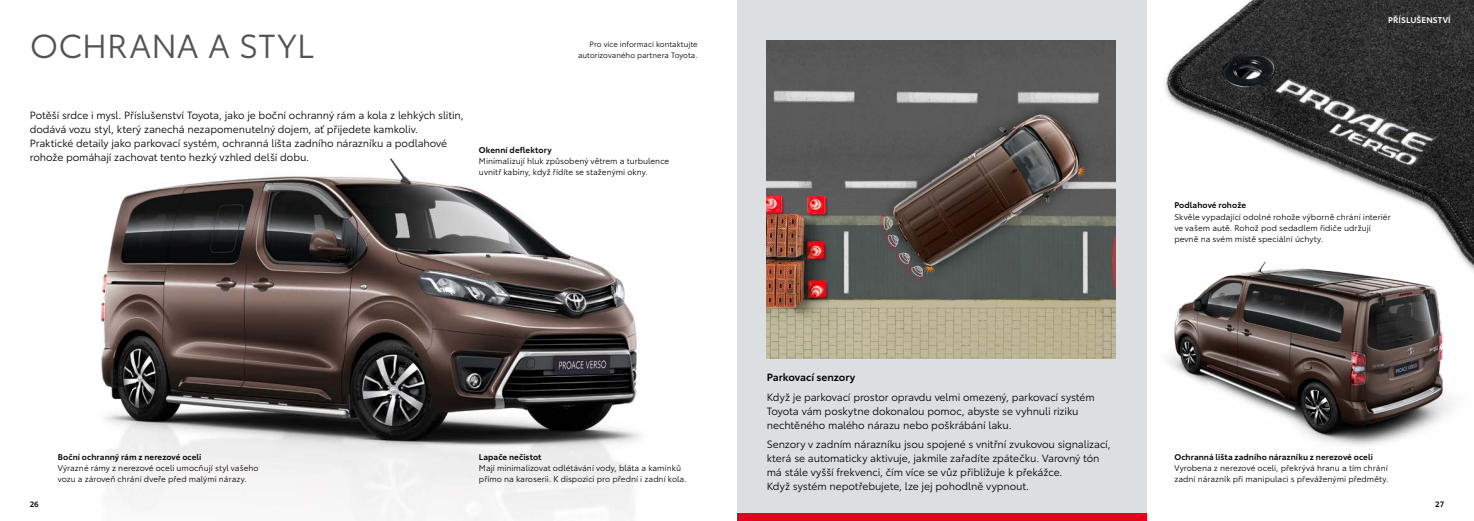
<style>
.page{position:relative;width:1474px;height:521px;background:#fff}
.page>*{position:absolute;margin:0;border:0;box-sizing:border-box;transform-origin:0 0}
.t1{font:32.81px "Toyota Type";letter-spacing:.005em;color:#535353}
.t2{font:10.41px/13.9px "Toyota Type";letter-spacing:-.01em;color:#000}
.t3{font:600 10.41px "Toyota Type";letter-spacing:-.005em;color:#000}
.t4{font:8.22px/11.2px "Toyota Type";color:#000}
.t5{font:600 8.22px "Toyota Type";letter-spacing:.01em;color:#000}
.t6{font:600 8.22px "Toyota Type";letter-spacing:.01em;color:#fff}
.t7{font:7.7px/11.2px "Toyota Type";letter-spacing:.005em;color:#000;text-align:right}
.t8{font:600 7.7px "Toyota Type";color:#000}
</style>
<div class="page">
<img style="left:100px;top:158px;width:540px;height:363px">
<img style="left:1146px;top:0;width:327px;height:304px">
<div style="left:737px;top:0;width:409px;height:521px;background:#dcdfe1"></div>
<div style="left:737px;top:513px;width:409px;height:8px;background:#e3001f"></div>
<img style="left:766px;top:41px;width:349px;height:317px">
<img style="left:1148px;top:248px;width:325px;height:198px">
<h1 class="t1" style="left:30px;top:22px;width:286px">OCHRANA A STYL</h1>
<p class="t7" style="left:578px;top:38px;width:121px">Pro více informací kontaktujte autorizovaného partnera Toyota.</p>
<p class="t2" style="left:30px;top:108px;width:435px">Potěší srdce i mysl. Příslušenství Toyota, jako je boční ochranný rám a kola z lehkých slitin, dodává vozu styl, který zanechá nezapomenutelný dojem, ať přijedete kamkoliv.<br>Praktické detaily jako parkovací systém, ochranná lišta zadního nárazníku a podlahové rohože pomáhají zachovat tento hezký vzhled delší dobu.</p>
<p class="t5" style="left:479px;top:143px;width:74px">Okenní deflektory</p>
<p class="t4" style="left:479px;top:155px;width:192px">Minimalizují hluk způsobený větrem a turbulence uvnitř kabiny, když řídíte se staženými okny.</p>
<p class="t5" style="left:58px;top:450px;width:145px">Boční ochranný rám z nerezové oceli</p>
<p class="t4" style="left:58px;top:461px;width:202px">Výrazné rámy z nerezové oceli umocňují styl vašeho vozu a zároveň chrání dveře před malými nárazy.</p>
<p class="t5" style="left:479px;top:450px;width:64px">Lapače nečistot</p>
<p class="t4" style="left:479px;top:461px;width:209px">Mají minimalizovat odlétávání vody, bláta a kamínků přímo na karoserii. K dispozici pro přední i zadní kola.</p>
<p class="t6" style="left:1388px;top:14px;width:64px">PŘÍSLUŠENSTVÍ</p>
<p class="t3" style="left:766px;top:370px;width:90px">Parkovací senzory</p>
<p class="t2" style="left:766px;top:389px;width:329px">Když je parkovací prostor opravdu velmi omezený, parkovací systém<br>Toyota vám poskytne dokonalou pomoc, abyste se vyhnuli riziku nechtěného malého nárazu nebo poškrábání laku.</p>
<p class="t2" style="left:766px;top:437px;width:345px">Senzory v zadním nárazníku jsou spojené s vnitřní zvukovou signalizací, která se automaticky aktivuje, jakmile zařadíte zpátečku. Varovný tón má stále vyšší frekvenci, čím více se vůz přibližuje k překážce.<br>Když systém nepotřebujete, lze jej pohodlně vypnout.</p>
<p class="t5" style="left:1174px;top:199px;width:73px">Podlahové rohože</p>
<p class="t4" style="left:1174px;top:210px;width:218px">Skvěle vypadající odolné rohože výborně chrání interiér ve vašem autě. Rohož pod sedadlem řidiče udržují pevně na svém místě speciální úchyty.</p>
<p class="t5" style="left:1174px;top:450px;width:200px">Ochranná lišta zadního nárazníku z nerezové oceli</p>
<p class="t4" style="left:1174px;top:461px;width:216px">Vyrobena z nerezové oceli, překrývá hranu a tím chrání zadní nárazník při manipulaci s převáženými předměty.</p>
<p class="t8" style="left:30px;top:498px;width:11px">26</p>
<p class="t8" style="left:1434px;top:498px;width:11px">27</p>
</div>
